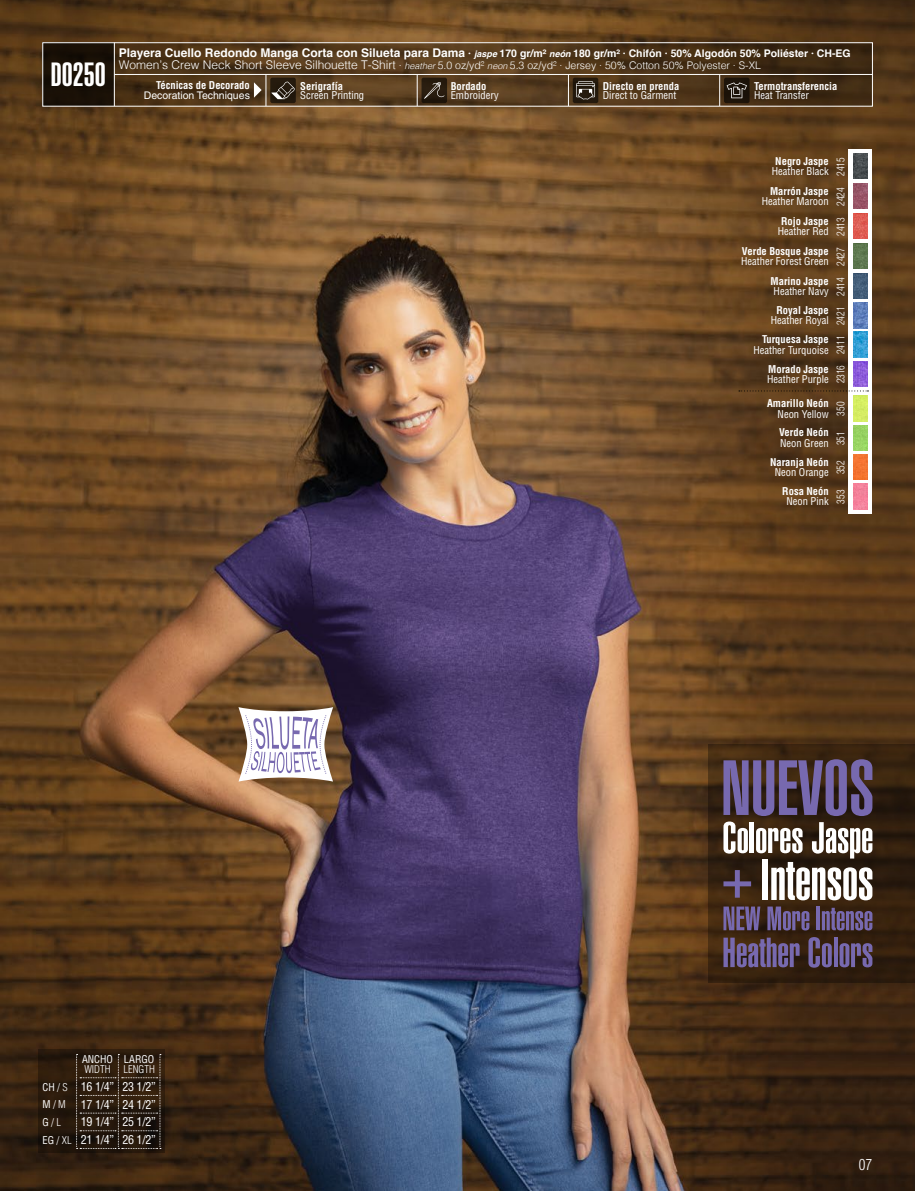
<style>
.page{position:relative;width:915px;height:1191px;background:#fff}
.page>*{position:absolute;margin:0;border:0;box-sizing:border-box;transform-origin:0 0}
.t1{font:33px "Helvetica LT Std Ultra Comp";color:#fff}
.t2{font:300 condensed 15px "Helvetica LT Std";color:#fff}
.t3{font:condensed 12px/17.7px "Helvetica LT Std";letter-spacing:-.025em;color:#fff;text-align:justify}
.t4{font:condensed 10.5px "Helvetica LT Std";color:#fff}
.t5{font:700 condensed 10.5px "Helvetica LT Std";color:#fff}
.t6{font:700 10.5px "Helvetica";color:#fff}
.t7{font:300 10.5px "Helvetica";color:#fff}
.t8{font:300 condensed 10.5px/17.7px "Helvetica LT Std";color:#fff}
.t9{font:10.5px "Helvetica LT Std";color:#fff}
.s1{font-size:12px}
.s2{font-style:italic;font-size:9px}
.s3{font-weight:400}
</style>
<div class="page">
<img style="left:0;top:0;width:914px;height:1191px">
<svg style="left:115px;top:45px;width:755px;height:59px;background:#4e3519"></svg>
<svg style="left:708px;top:744px;width:206px;height:238px;background:#35210f"></svg>
<div style="left:848px;top:149px;width:24px;height:365px;background:#fff"></div>
<img style="left:853px;top:454px;width:14px;height:26px">
<img style="left:853px;top:484px;width:14px;height:25px">
<img style="left:853px;top:396px;width:14px;height:25px">
<img style="left:853px;top:425px;width:14px;height:26px">
<svg style="left:738px;top:153px;width:130px;height:238px;background:#684c33"></svg>
<div style="left:45px;top:45px;width:69px;height:59px;background:#191006"></div>
<hr style="left:114px;top:43px;width:1px;height:63px;background:#fff">
<hr style="left:265px;top:74px;width:1px;height:32px;background:#fff">
<hr style="left:417px;top:74px;width:1px;height:32px;background:#fff">
<hr style="left:568px;top:74px;width:1px;height:32px;background:#fff">
<hr style="left:719px;top:74px;width:1px;height:32px;background:#fff">
<hr style="left:114px;top:74px;width:758px;height:1px;background:#fff">
<svg style="left:270px;top:78px;width:26px;height:25px"></svg>
<svg style="left:271px;top:81px;width:23px;height:18px"></svg>
<div style="left:421px;top:78px;width:26px;height:25px;background:#24190c;border-radius:2px"></div>
<svg style="left:424px;top:82px;width:20px;height:17px"></svg>
<svg style="left:572px;top:78px;width:26px;height:25px"></svg>
<svg style="left:576px;top:81px;width:18px;height:19px"></svg>
<svg style="left:723px;top:759px;width:149px;height:141px"></svg>
<svg style="left:723px;top:906px;width:37px;height:24px"></svg>
<svg style="left:767px;top:906px;width:42px;height:24px"></svg>
<hr style="left:816px;top:906px;width:3px;height:24px;background:#7769af">
<svg style="left:821px;top:907px;width:51px;height:23px"></svg>
<svg style="left:723px;top:937px;width:76px;height:30px;background:#5c4b6a"></svg>
<svg style="left:808px;top:937px;width:23px;height:30px"></svg>
<svg style="left:833px;top:937px;width:4px;height:30px"></svg>
<svg style="left:839px;top:943px;width:33px;height:24px"></svg>
<svg style="left:254px;top:82px;width:7px;height:16px"></svg>
<svg style="left:238px;top:707px;width:95px;height:74px"></svg>
<svg style="left:723px;top:78px;width:26px;height:25px"></svg>
<svg style="left:726px;top:82px;width:20px;height:16px"></svg>
<svg style="left:38px;top:1049px;width:126px;height:104px;background:#2a1b0f"></svg>
<h1 class="t1" style="left:51px;top:56px;width:56px">D0250</h1>
<p class="t6" style="left:119px;top:44px;width:733px"><span class="s1">Playera Cuello Redondo Manga Corta con Silueta para Dama</span> · <span class="s2">jaspe</span> 170 gr/m² <span class="s2">neón</span> 180 gr/m² · Chifón · 50% Algodón 50% Poliéster · CH-EG</p>
<p class="t7" style="left:119px;top:57px;width:643px"><span class="s1">Women’s Crew Neck Short Sleeve Silhouette T-Shirt</span> · <span class="s2">heather</span> 5.0 oz/yd² <span class="s2">neon</span> 5.3 oz/yd² · Jersey · 50% Cotton 50% Polyester · S-XL</p>
<p class="t5" style="left:156px;top:79px;width:95px">Técnicas de Decorado</p>
<p class="t9" style="left:144px;top:90px;width:108px">Decoration Techniques</p>
<p class="t5" style="left:300px;top:80px;width:44px">Serigrafía</p>
<p class="t4" style="left:300px;top:89px;width:65px">Screen Printing</p>
<p class="t5" style="left:450px;top:80px;width:37px">Bordado</p>
<p class="t4" style="left:450px;top:89px;width:50px">Embroidery</p>
<p class="t5" style="left:602px;top:80px;width:78px">Directo en prenda</p>
<p class="t4" style="left:602px;top:89px;width:75px">Direct to Garment</p>
<p class="t5" style="left:753px;top:80px;width:85px">Termotransferencia</p>
<p class="t4" style="left:753px;top:89px;width:56px">Heat Transfer</p>
<p class="t5" style="left:775px;top:154px;width:55px">Negro Jaspe</p>
<p class="t4" style="left:771px;top:165px;width:58px">Heather Black</p>
<p class="t8" style="left:831px;top:176px;width:20px;rotate:-90deg">2415</p>
<p class="t5" style="left:769px;top:184px;width:60px">Marrón Jaspe</p>
<p class="t8" style="left:831px;top:206px;width:20px;rotate:-90deg">2424</p>
<p class="t4" style="left:761px;top:195px;width:68px">Heather Maroon</p>
<p class="t5" style="left:780px;top:214px;width:49px">Rojo Jaspe</p>
<p class="t4" style="left:777px;top:225px;width:53px">Heather Red</p>
<p class="t8" style="left:831px;top:236px;width:20px;rotate:-90deg">2413</p>
<p class="t5" style="left:741px;top:244px;width:88px">Verde Bosque Jaspe</p>
<p class="t8" style="left:831px;top:266px;width:20px;rotate:-90deg">2427</p>
<p class="t4" style="left:741px;top:255px;width:89px">Heather Forest Green</p>
<p class="t5" style="left:770px;top:274px;width:60px">Marino Jaspe</p>
<p class="t8" style="left:831px;top:296px;width:20px;rotate:-90deg">2414</p>
<p class="t4" style="left:773px;top:285px;width:57px">Heather Navy</p>
<p class="t5" style="left:776px;top:303px;width:54px">Royal Jaspe</p>
<p class="t4" style="left:770px;top:314px;width:60px">Heather Royal</p>
<p class="t5" style="left:761px;top:333px;width:68px">Turquesa Jaspe</p>
<p class="t4" style="left:766px;top:373px;width:63px">Heather Purple</p>
<p class="t4" style="left:753px;top:343px;width:77px">Heather Turquoise</p>
<p class="t5" style="left:768px;top:362px;width:62px">Morado Jaspe</p>
<p class="t5" style="left:766px;top:397px;width:63px">Amarillo Neón</p>
<p class="t4" style="left:777px;top:407px;width:53px">Neon Yellow</p>
<p class="t5" style="left:778px;top:426px;width:51px">Verde Neón</p>
<p class="t4" style="left:779px;top:436px;width:50px">Neon Green</p>
<p class="t5" style="left:769px;top:455px;width:60px">Naranja Neón</p>
<p class="t4" style="left:786px;top:495px;width:44px">Neon Pink</p>
<p class="t4" style="left:774px;top:466px;width:55px">Neon Orange</p>
<p class="t5" style="left:782px;top:484px;width:48px">Rosa Neón</p>
<p class="t8" style="left:831px;top:325px;width:20px;rotate:-90deg">2421</p>
<p class="t8" style="left:831px;top:354px;width:20px;rotate:-90deg">2411</p>
<p class="t8" style="left:831px;top:383px;width:20px;rotate:-90deg">2316</p>
<p class="t8" style="left:831px;top:415px;width:15px;rotate:-90deg">350</p>
<p class="t8" style="left:831px;top:445px;width:15px;rotate:-90deg">351</p>
<p class="t8" style="left:831px;top:474px;width:15px;rotate:-90deg">352</p>
<p class="t8" style="left:831px;top:503px;width:15px;rotate:-90deg">353</p>
<p class="t8" style="left:43px;top:1078px;width:31px"><span class="s3">CH</span> / S<br><span class="s3">M</span> / M<br><span class="s3">G</span> / L<br><span class="s3">EG</span> / XL</p>
<p class="t4" style="left:124px;top:1052px;width:32px">LARGO</p>
<p class="t8" style="left:123px;top:1060px;width:33px">LENGTH</p>
<p class="t3" style="left:81px;top:1077px;width:76px">16 1/4” 23 1/2” 17 1/4” 24 1/2” 19 1/4” 25 1/2” 21 1/4” 26 1/2”</p>
<p class="t4" style="left:82px;top:1052px;width:32px">ANCHO</p>
<p class="t8" style="left:84px;top:1060px;width:28px">WIDTH</p>
<h2 class="t2" style="left:858px;top:1155px;width:15px">07</h2>
</div>
